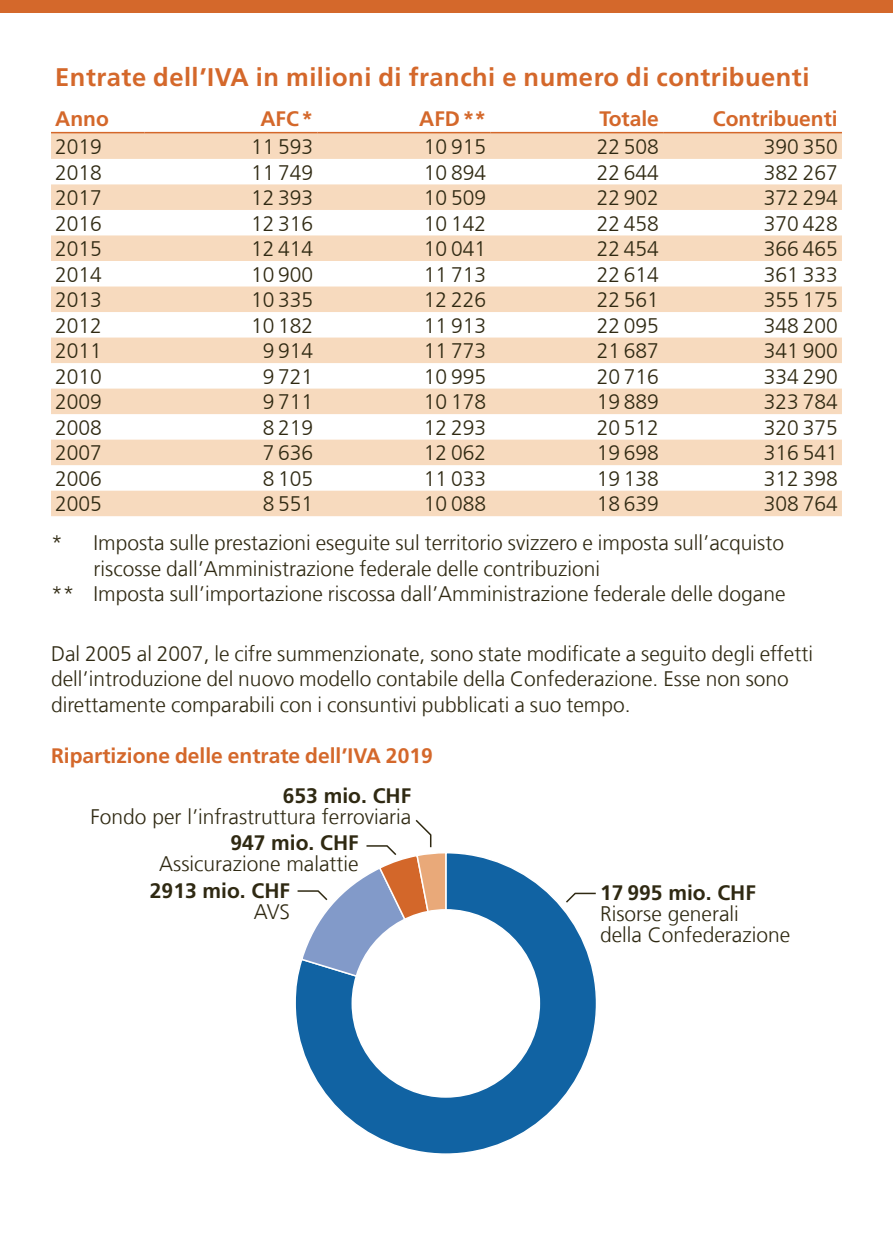
<style>
.page{position:relative;width:893px;height:1259px;background:#fff}
.page>*{position:absolute;margin:0;border:0;box-sizing:border-box;transform-origin:0 0}
.Überschriften_H3_orange{font:700 25.5px "Frutiger LT Com";letter-spacing:.02em;color:#d4682b}
.Fussnote{font:300 21px/21px "Frutiger LT Com";color:#2f2912}
.Standard_rechts{font:300 21px "Frutiger LT Com";color:#2f2912}
.Überschriften_H4_orange{font:700 21px "Frutiger LT Com";color:#d4682b}
.Tabellenkopfzeile_rechts{font:700 21px "Frutiger LT Com";color:#d4682b}
.t1{font:700 21px/21px "Frutiger LT Com";color:#2f2912;text-align:right}
.Tabellenkopfzeile{font:700 21px "Frutiger LT Com";color:#d4682b}
.s1{font-weight:700}
.s2{font-weight:300}
</style>
<div class="page">
<div style="left:0;top:0;width:893px;height:13px;background:#d4682b"></div>
<svg style="left:51px;top:133px;width:791px;height:383px;fill:#f7dabe"></svg>
<hr style="left:51px;top:132px;width:94px;height:1px;background:#d4682b">
<hr style="left:145px;top:132px;width:172px;height:1px;background:#d4682b">
<hr style="left:317px;top:132px;width:173px;height:1px;background:#d4682b">
<hr style="left:490px;top:132px;width:173px;height:1px;background:#d4682b">
<hr style="left:663px;top:132px;width:179px;height:1px;background:#d4682b">
<svg style="left:295px;top:853px;width:301px;height:301px"></svg>
<svg style="left:564px;top:892px;width:32px;height:12px"></svg>
<svg style="left:296px;top:820px;width:152px;height:185px"></svg>
<div style="left:352px;top:910px;width:187px;height:187px;background:#fff;border-radius:50%"></div>
<h3 class="Überschriften_H3_orange" style="left:55px;top:62px;width:756px">Entrate dell’IVA in milioni di franchi e numero di contribuenti</h3>
<p class="Tabellenkopfzeile" style="left:55px;top:106px;width:55px">Anno</p>
<p class="Tabellenkopfzeile_rechts" style="left:260px;top:106px;width:54px">AFC*</p>
<p class="Tabellenkopfzeile_rechts" style="left:419px;top:106px;width:68px">AFD**</p>
<p class="Tabellenkopfzeile_rechts" style="left:599px;top:106px;width:61px">Totale</p>
<p class="Tabellenkopfzeile_rechts" style="left:713px;top:106px;width:126px">Contribuenti</p>
<p class="Fussnote" style="left:55px;top:136px;width:48px">2019</p>
<p class="Standard_rechts" style="left:251px;top:135px;width:64px">11 593</p>
<p class="Standard_rechts" style="left:424px;top:135px;width:64px">10 915</p>
<p class="Standard_rechts" style="left:597px;top:135px;width:64px">22 508</p>
<p class="Standard_rechts" style="left:764px;top:135px;width:75px">390 350</p>
<p class="Fussnote" style="left:55px;top:162px;width:48px">2018</p>
<p class="Standard_rechts" style="left:251px;top:160px;width:64px">11 749</p>
<p class="Standard_rechts" style="left:424px;top:160px;width:64px">10 894</p>
<p class="Standard_rechts" style="left:597px;top:160px;width:64px">22 644</p>
<p class="Standard_rechts" style="left:764px;top:160px;width:75px">382 267</p>
<p class="Fussnote" style="left:55px;top:187px;width:48px">2017</p>
<p class="Standard_rechts" style="left:251px;top:186px;width:64px">12 393</p>
<p class="Standard_rechts" style="left:424px;top:186px;width:64px">10 509</p>
<p class="Standard_rechts" style="left:597px;top:186px;width:64px">22 902</p>
<p class="Standard_rechts" style="left:764px;top:186px;width:75px">372 294</p>
<p class="Fussnote" style="left:55px;top:213px;width:48px">2016</p>
<p class="Standard_rechts" style="left:251px;top:211px;width:64px">12 316</p>
<p class="Standard_rechts" style="left:424px;top:211px;width:64px">10 142</p>
<p class="Standard_rechts" style="left:597px;top:211px;width:64px">22 458</p>
<p class="Standard_rechts" style="left:764px;top:211px;width:75px">370 428</p>
<p class="Fussnote" style="left:55px;top:238px;width:48px">2015</p>
<p class="Standard_rechts" style="left:251px;top:237px;width:64px">12 414</p>
<p class="Standard_rechts" style="left:424px;top:237px;width:64px">10 041</p>
<p class="Standard_rechts" style="left:597px;top:237px;width:64px">22 454</p>
<p class="Standard_rechts" style="left:764px;top:237px;width:75px">366 465</p>
<p class="Fussnote" style="left:55px;top:264px;width:48px">2014</p>
<p class="Standard_rechts" style="left:251px;top:262px;width:64px">10 900</p>
<p class="Standard_rechts" style="left:424px;top:262px;width:64px">11 713</p>
<p class="Standard_rechts" style="left:597px;top:262px;width:64px">22 614</p>
<p class="Standard_rechts" style="left:764px;top:262px;width:75px">361 333</p>
<p class="Fussnote" style="left:55px;top:289px;width:48px">2013</p>
<p class="Standard_rechts" style="left:251px;top:288px;width:64px">10 335</p>
<p class="Standard_rechts" style="left:424px;top:288px;width:64px">12 226</p>
<p class="Standard_rechts" style="left:597px;top:288px;width:64px">22 561</p>
<p class="Standard_rechts" style="left:764px;top:288px;width:75px">355 175</p>
<p class="Fussnote" style="left:55px;top:315px;width:48px">2012</p>
<p class="Standard_rechts" style="left:251px;top:313px;width:64px">10 182</p>
<p class="Standard_rechts" style="left:424px;top:313px;width:64px">11 913</p>
<p class="Standard_rechts" style="left:597px;top:313px;width:64px">22 095</p>
<p class="Standard_rechts" style="left:764px;top:313px;width:75px">348 200</p>
<p class="Fussnote" style="left:55px;top:340px;width:48px">2011</p>
<p class="Standard_rechts" style="left:263px;top:339px;width:52px">9 914</p>
<p class="Standard_rechts" style="left:424px;top:339px;width:64px">11 773</p>
<p class="Standard_rechts" style="left:597px;top:339px;width:64px">21 687</p>
<p class="Standard_rechts" style="left:764px;top:339px;width:75px">341 900</p>
<p class="Fussnote" style="left:55px;top:366px;width:48px">2010</p>
<p class="Standard_rechts" style="left:263px;top:364px;width:52px">9 721</p>
<p class="Standard_rechts" style="left:424px;top:364px;width:64px">10 995</p>
<p class="Standard_rechts" style="left:597px;top:364px;width:64px">20 716</p>
<p class="Standard_rechts" style="left:764px;top:364px;width:75px">334 290</p>
<p class="Fussnote" style="left:55px;top:391px;width:48px">2009</p>
<p class="Standard_rechts" style="left:263px;top:390px;width:52px">9 711</p>
<p class="Standard_rechts" style="left:424px;top:390px;width:64px">10 178</p>
<p class="Standard_rechts" style="left:597px;top:390px;width:64px">19 889</p>
<p class="Standard_rechts" style="left:764px;top:390px;width:75px">323 784</p>
<p class="Fussnote" style="left:55px;top:417px;width:48px">2008</p>
<p class="Standard_rechts" style="left:263px;top:415px;width:52px">8 219</p>
<p class="Standard_rechts" style="left:424px;top:415px;width:64px">12 293</p>
<p class="Standard_rechts" style="left:597px;top:415px;width:64px">20 512</p>
<p class="Standard_rechts" style="left:764px;top:415px;width:75px">320 375</p>
<p class="Fussnote" style="left:55px;top:443px;width:48px">2007</p>
<p class="Standard_rechts" style="left:263px;top:441px;width:52px">7 636</p>
<p class="Standard_rechts" style="left:424px;top:441px;width:64px">12 062</p>
<p class="Standard_rechts" style="left:597px;top:441px;width:64px">19 698</p>
<p class="Standard_rechts" style="left:764px;top:441px;width:75px">316 541</p>
<p class="Fussnote" style="left:55px;top:468px;width:48px">2006</p>
<p class="Standard_rechts" style="left:263px;top:466px;width:52px">8 105</p>
<p class="Standard_rechts" style="left:424px;top:466px;width:64px">11 033</p>
<p class="Standard_rechts" style="left:597px;top:466px;width:64px">19 138</p>
<p class="Standard_rechts" style="left:764px;top:466px;width:75px">312 398</p>
<p class="Fussnote" style="left:55px;top:494px;width:48px">2005</p>
<p class="Standard_rechts" style="left:263px;top:492px;width:52px">8 551</p>
<p class="Standard_rechts" style="left:424px;top:492px;width:64px">10 088</p>
<p class="Standard_rechts" style="left:597px;top:492px;width:64px">18 639</p>
<p class="Standard_rechts" style="left:764px;top:492px;width:75px">308 764</p>
<p class="Fussnote" style="left:94px;top:530px;width:692px;line-height:25.5px;text-indent:-43px">* Imposta sulle prestazioni eseguite sul territorio svizzero e imposta sull’acquisto riscosse dall’Amministrazione federale delle contribuzioni</p>
<p class="Fussnote" style="left:51px;top:583px;width:736px">** Imposta sull’importazione riscossa dall’Amministrazione federale delle dogane</p>
<p class="Fussnote" style="left:51px;top:641px;width:763px;line-height:25.5px">Dal 2005 al 2007, le cifre summenzionate, sono state modificate a seguito degli effetti dell’introduzione del nuovo modello contabile della Confederazione. Esse non sono direttamente comparabili con i consuntivi pubblicati a suo tempo.</p>
<h4 class="Überschriften_H4_orange" style="left:51px;top:743px;width:383px">Ripartizione delle entrate dell’IVA 2019</h4>
<p class="Fussnote" style="left:90px;top:786px;width:322px;text-align:right"><span class="s1">653 mio. CHF<br></span>Fondo per l’infrastruttura ferroviaria</p>
<p class="Fussnote" style="left:159px;top:832px;width:201px;text-align:right"><span class="s1">947 mio. CHF<br></span>Assicurazione malattie</p>
<p class="t1" style="left:150px;top:880px;width:142px">2913 mio. CHF<br><span class="s2">AVS</span></p>
<p class="Fussnote" style="left:600px;top:882px;width:192px"><span class="s1">17 995 mio. CHF<br></span>Risorse generali<br>della Confederazione</p>
</div>
